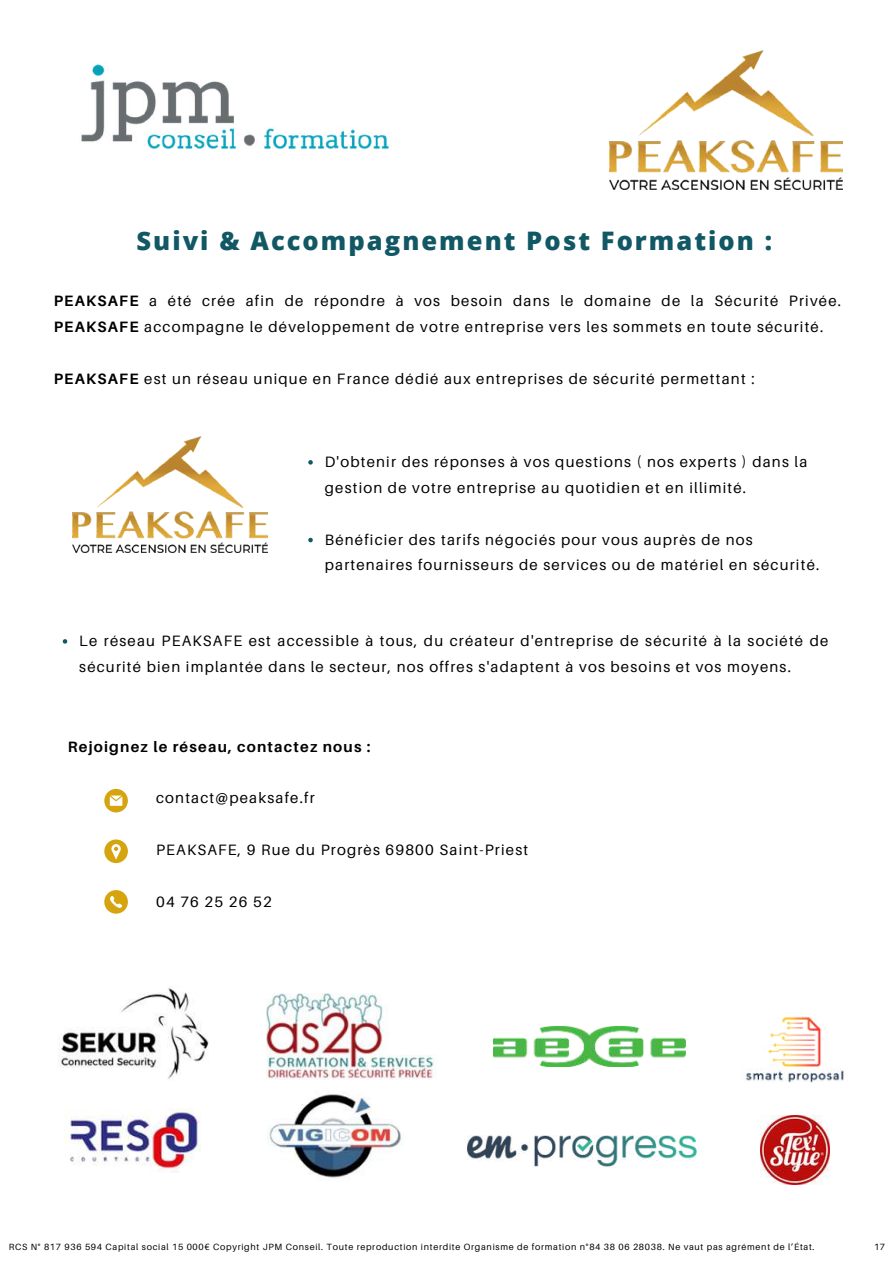
<style>
.page{position:relative;width:894px;height:1264px;background:#fff}
.page>*{position:absolute;margin:0;border:0;box-sizing:border-box;transform-origin:0 0}
.t1{font:800 25.5px "Open Sans";letter-spacing:.08em;color:#125864}
.t2{font:15px/26px "Aileron";letter-spacing:.08em;color:#000}
.t3{font:700 15px "Aileron";letter-spacing:.08em;color:#000}
.t4{font:9px "Aileron";letter-spacing:.08em;color:#000}
.s1{font-weight:700}
</style>
<div class="page">
<img style="left:81px;top:63px;width:308px;height:87px">
<svg style="left:104px;top:789px;width:24px;height:23px"></svg>
<svg style="left:104px;top:839px;width:24px;height:24px"></svg>
<svg style="left:104px;top:890px;width:24px;height:23px"></svg>
<img style="left:58px;top:988px;width:151px;height:91px">
<img style="left:266px;top:993px;width:170px;height:87px">
<img style="left:493px;top:1025px;width:192px;height:41px">
<img style="left:745px;top:1016px;width:99px;height:67px">
<img style="left:64px;top:1108px;width:136px;height:64px">
<img style="left:268px;top:1091px;width:134px;height:87px">
<img style="left:760px;top:1115px;width:68px;height:68px">
<img style="left:467px;top:1135px;width:230px;height:32px">
<img style="left:609px;top:51px;width:233px;height:138px">
<svg style="left:308px;top:460px;width:5px;height:4px"></svg>
<svg style="left:308px;top:538px;width:5px;height:4px"></svg>
<img style="left:73px;top:436px;width:195px;height:116px">
<svg style="left:63px;top:639px;width:4px;height:4px"></svg>
<h1 class="t1" style="left:136px;top:223px;width:637px">Suivi &amp; Accompagnement Post Formation :</h1>
<p class="t2" style="left:54px;top:287px;width:788px"><span class="s1">PEAKSAFE</span> a été crée afin de répondre à vos besoin dans le domaine de la Sécurité Privée.<br><span class="s1">PEAKSAFE</span> accompagne le développement de votre entreprise vers les sommets en toute sécurité.</p>
<p class="t2" style="left:54px;top:365px;width:702px"><span class="s1">PEAKSAFE</span> est un réseau unique en France dédié aux entreprises de sécurité permettant :</p>
<p class="t2" style="left:325px;top:448px;width:484px">D'obtenir des réponses à vos questions ( nos experts ) dans la gestion de votre entreprise au quotidien et en illimité.</p>
<p class="t2" style="left:325px;top:526px;width:496px">Bénéficier des tarifs négociés pour vous auprès de nos partenaires fournisseurs de services ou de matériel en sécurité.</p>
<p class="t2" style="left:79px;top:627px;width:750px">Le réseau PEAKSAFE est accessible à tous, du créateur d'entreprise de sécurité à la société de sécurité bien implantée dans le secteur, nos offres s'adaptent à vos besoins et vos moyens.</p>
<p class="t3" style="left:68px;top:737px;width:304px">Rejoignez le réseau, contactez nous :</p>
<p class="t2" style="left:156px;top:785px;width:160px">contact@peaksafe.fr</p>
<p class="t2" style="left:156px;top:836px;width:373px">PEAKSAFE, 9 Rue du Progrès 69800 Saint-Priest</p>
<p class="t2" style="left:156px;top:888px;width:117px">04 76 25 26 52</p>
<p class="t4" style="left:9px;top:1241px;width:807px">RCS N° 817 936 594 Capital social 15 000€ Copyright JPM Conseil. Toute reproduction interdite Organisme de formation n°84 38 06 28038. Ne vaut pas agrément de l’État.</p>
<p class="t4" style="left:873px;top:1241px;width:13px">17</p>
</div>
